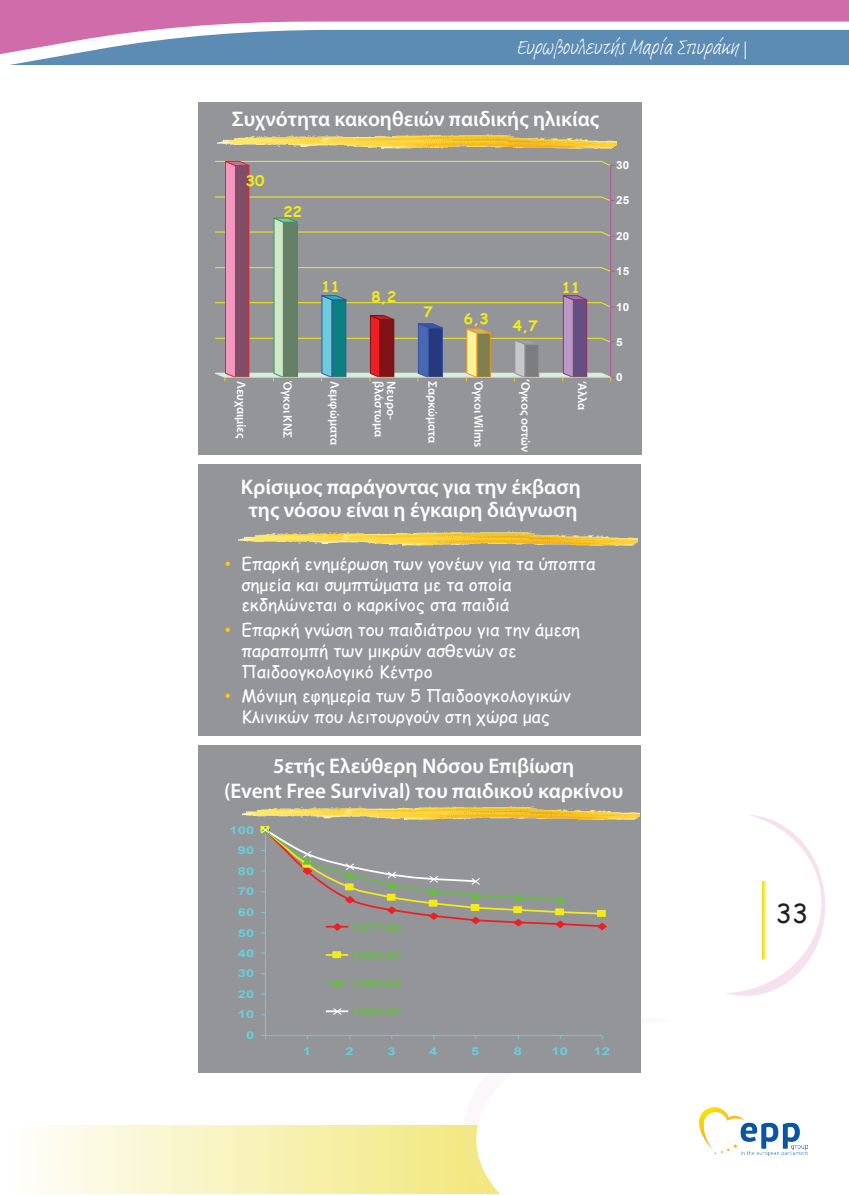
<style>
.page{position:relative;width:849px;height:1196px;background:#fff}
.page>*{position:absolute;margin:0;border:0;box-sizing:border-box;transform-origin:0 0}
.t1{font:26.25px "Comic Sans MS";color:#231f20}
.t2{font:600 21.18px/24.7px "Myriad Pro";color:#fff;text-align:center}
.t3{font:21px "Adobe Handwriting Frank";color:#fff}
.t4{font:17.15px/20.7px "Comic Sans MS";color:#fff}
.t5{font:700 14.35px "Comic Sans MS";letter-spacing:.005em;color:#f2eb17;scale:1.05 1}
.t6{font:600 12.42px "Myriad Pro";color:#fff}
.t7{font:700 11.03px "Arial";letter-spacing:-.005em;color:#fff;scale:1.05 1}
.t8{font:700 10.85px "Arial";letter-spacing:.015em;color:#6dccdc;scale:1.36 1}
.t9{font:700 9.8px "Arial";letter-spacing:.02em;color:#69bd45;scale:1.36 1}
.s1{font-family:"Arial";color:#fdcc09}
</style>
<div class="page">
<div style="left:0;top:0;width:848px;height:22px;background:#d06caa"></div>
<svg style="left:0;top:22px;width:848px;height:43px;fill:#5c8cb3"></svg>
<svg style="left:744px;top:41px;width:1px;height:18px"></svg>
<svg style="left:40px;top:1125px;width:743px;height:68px"></svg>
<svg style="left:726px;top:815px;width:99px;height:181px"></svg>
<svg style="left:761px;top:881px;width:5px;height:78px"></svg>
<img style="left:704px;top:1107px;width:103px;height:48px">
<div style="left:198px;top:464px;width:442px;height:272px;background:#939598"></div>
<div style="left:198px;top:745px;width:442px;height:327px;background:#939598"></div>
<img style="left:242px;top:805px;width:397px;height:15px">
<hr style="left:265px;top:830px;width:1px;height:204px;background:#6dccdc">
<hr style="left:265px;top:1035px;width:336px;height:1px;background:#6dccdc">
<svg style="left:559px;top:1026px;width:145px;height:149px"></svg>
<svg style="left:260px;top:826px;width:347px;height:107px"></svg>
<svg style="left:326px;top:954px;width:22px;height:1px"></svg>
<div style="left:333px;top:951px;width:7px;height:6px;background:#f2eb17"></div>
<div style="left:332px;top:951px;width:9px;height:7px;border:1px solid #f2eb17"></div>
<hr style="left:326px;top:982px;width:22px;height:2px;background:#69bd45">
<svg style="left:332px;top:979px;width:10px;height:8px"></svg>
<hr style="left:326px;top:1010px;width:22px;height:2px;background:#fff">
<svg style="left:333px;top:1008px;width:8px;height:7px"></svg>
<img style="left:239px;top:530px;width:398px;height:16px">
<div style="left:198px;top:102px;width:443px;height:352px;background:#939598"></div>
<svg style="left:215px;top:161px;width:399px;height:220px"></svg>
<img style="left:218px;top:133px;width:398px;height:16px">
<p class="t3" style="left:516px;top:33px;width:223px">Eυρωβουλευτής Μαρία Σπυράκη</p>
<p class="t2" style="left:232px;top:106px;width:368px">Συχνότητα κακοηθειών παιδικής ηλικίας</p>
<p class="t5" style="left:245px;top:170px;width:19px">30</p>
<p class="t5" style="left:283px;top:201px;width:19px">22</p>
<p class="t5" style="left:321px;top:277px;width:19px">11</p>
<p class="t5" style="left:371px;top:286px;width:25px">8,2</p>
<p class="t5" style="left:423px;top:301px;width:10px">7</p>
<p class="t5" style="left:463px;top:308px;width:25px">6,3</p>
<p class="t5" style="left:512px;top:315px;width:25px">4,7</p>
<p class="t5" style="left:561px;top:277px;width:19px">11</p>
<p class="t6" style="left:249px;top:381px;width:59px;rotate:90deg">Λευχαιμίες</p>
<p class="t6" style="left:295px;top:381px;width:59px;rotate:90deg">Όγκοι ΚΝΣ</p>
<p class="t6" style="left:342px;top:381px;width:66px;rotate:90deg">Λεμφώματα</p>
<p class="t6" style="left:386px;top:381px;width:57px;rotate:90deg">βλάστωμα</p>
<p class="t6" style="left:399px;top:381px;width:40px;rotate:90deg">Νευρο-</p>
<p class="t6" style="left:440px;top:381px;width:64px;rotate:90deg">Σαρκώματα</p>
<p class="t6" style="left:486px;top:381px;width:68px;rotate:90deg">Όγκοι Wilms</p>
<p class="t6" style="left:533px;top:379px;width:75px;rotate:90deg">‘Ογκος οστών</p>
<p class="t6" style="left:590px;top:381px;width:31px;rotate:90deg">‘Αλλα</p>
<p class="t2" style="left:241px;top:475px;width:341px;line-height:22.9px">Κρίσιμος παράγοντας για την έκβαση της νόσου είναι η έγκαιρη διάγνωση</p>
<p class="t4" style="left:241px;top:553px;width:355px;text-indent:-17px"><span class="s1">•</span> Επαρκή ενημέρωση των γονέων για τα ύποπτα σημεία και συμπτώματα με τα οποία εκδηλώνεται ο καρκίνος στα παιδιά</p>
<p class="t4" style="left:241px;top:619px;width:340px;text-indent:-17px"><span class="s1">•</span> Επαρκή γνώση του παιδιάτρου για την άμεση παραπομπή των μικρών ασθενών σε<br>Παιδοογκολογικό Κέντρο</p>
<p class="t4" style="left:225px;top:685px;width:347px;text-align:center"><span class="s1">•</span> Μόνιμη εφημερία των 5 Παιδοογκολογικών<br>Κλινικών που λειτουργούν στη χώρα μας</p>
<p class="t7" style="left:616px;top:158px;width:14px">30</p>
<p class="t7" style="left:616px;top:193px;width:14px">25</p>
<p class="t7" style="left:616px;top:229px;width:14px">20</p>
<p class="t7" style="left:616px;top:264px;width:14px">15</p>
<p class="t7" style="left:616px;top:299px;width:14px">10</p>
<p class="t7" style="left:616px;top:334px;width:8px">5</p>
<p class="t7" style="left:616px;top:370px;width:8px">0</p>
<p class="t2" style="left:224px;top:753px;width:400px">5ετής Ελεύθερη Νόσου Επιβίωση<br>(Event Free Survival) του παιδικού καρκίνου</p>
<p class="t8" style="left:229px;top:822px;width:20px">100</p>
<p class="t8" style="left:238px;top:843px;width:14px">90</p>
<p class="t8" style="left:238px;top:863px;width:14px">80</p>
<p class="t8" style="left:238px;top:884px;width:14px">70</p>
<p class="t8" style="left:238px;top:904px;width:14px">60</p>
<p class="t8" style="left:238px;top:925px;width:14px">50</p>
<p class="t8" style="left:238px;top:945px;width:14px">40</p>
<p class="t8" style="left:238px;top:966px;width:14px">30</p>
<p class="t8" style="left:238px;top:986px;width:14px">20</p>
<p class="t8" style="left:238px;top:1007px;width:14px">10</p>
<p class="t8" style="left:246px;top:1027px;width:7px">0</p>
<p class="t9" style="left:351px;top:920px;width:38px">1977-82</p>
<p class="t9" style="left:351px;top:948px;width:38px">1983-87</p>
<p class="t9" style="left:351px;top:977px;width:38px">1988-92</p>
<p class="t9" style="left:351px;top:1005px;width:38px">1993-97</p>
<p class="t8" style="left:303px;top:1044px;width:7px">1</p>
<p class="t8" style="left:345px;top:1044px;width:7px">2</p>
<p class="t8" style="left:387px;top:1044px;width:7px">3</p>
<p class="t8" style="left:429px;top:1044px;width:7px">4</p>
<p class="t8" style="left:471px;top:1044px;width:7px">5</p>
<p class="t8" style="left:513px;top:1044px;width:7px">8</p>
<p class="t8" style="left:551px;top:1044px;width:14px">10</p>
<p class="t8" style="left:593px;top:1044px;width:14px">12</p>
<h1 class="t1" style="left:775px;top:893px;width:34px">33</h1>
</div>
